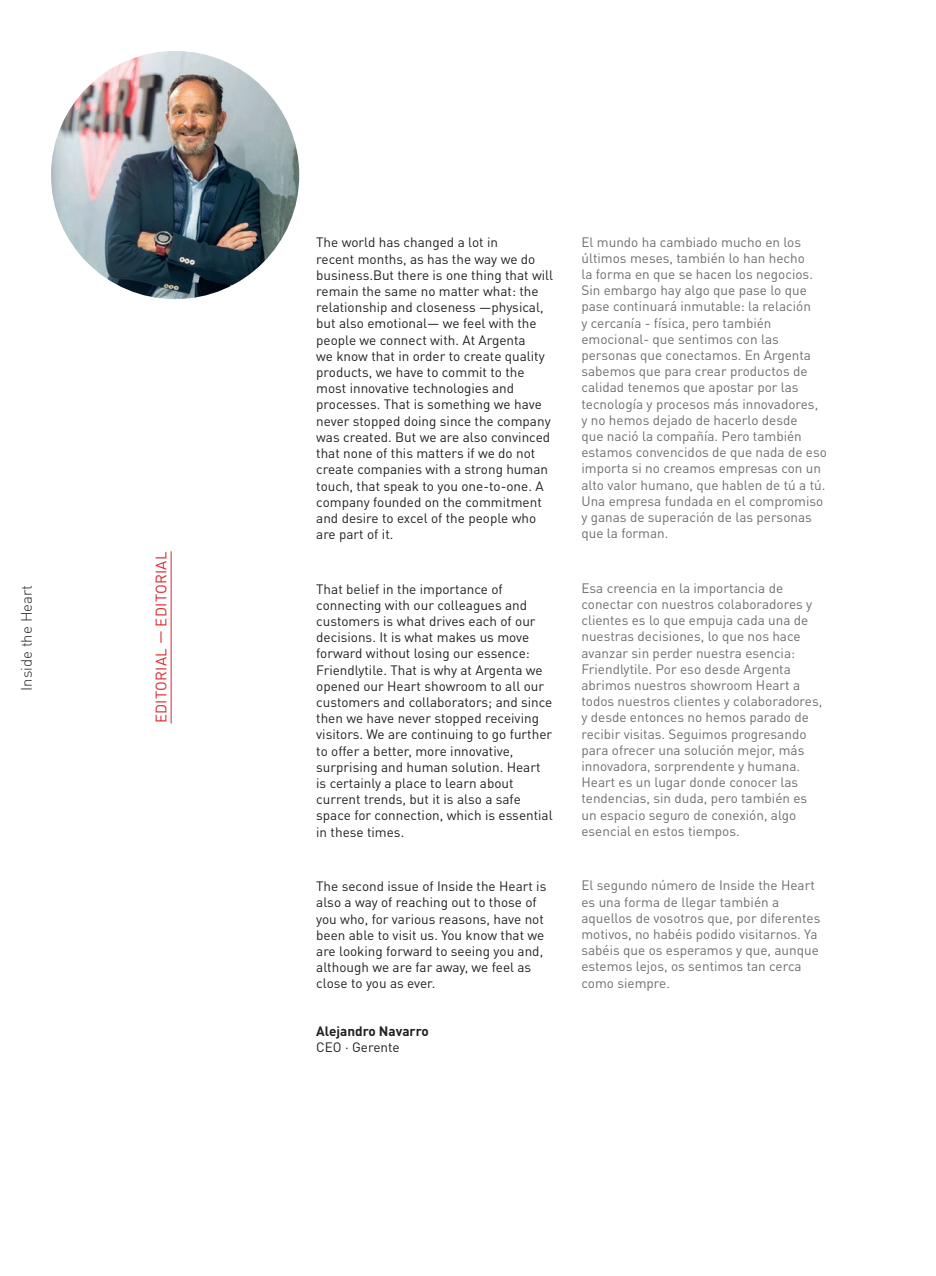
<style>
.page{position:relative;width:936px;height:1276px;background:#fff}
.page>*{position:absolute;margin:0;border:0;box-sizing:border-box;transform-origin:0 0}
.D1_10pt_Sub{font:15px "DIN Pro";letter-spacing:.02em;color:#dc272d}
.t1{font:300 15px "DIN Pro";color:#231f20}
.P1_8pt{font:13.5px/16.2px "DIN Pro";color:#231f20}
.P1_8pt-2{font:13.5px/16.2px "DIN Pro";color:#6c6d70}
.P1_8pt-3{font:700 13.5px "DIN Pro";color:#231f20}
</style>
<div class="page">
<hr style="left:171px;top:551px;width:1px;height:172px;background:#dc272d">
<img style="left:51px;top:51px;width:248px;height:248px;border-radius:124px">
<p class="t1" style="left:15px;top:691px;width:107px;rotate:-90deg">Inside the Heart</p>
<p class="D1_10pt_Sub" style="left:149px;top:723px;width:173px;rotate:-90deg">EDITORIAL — EDITORIAL</p>
<p class="P1_8pt" style="left:316px;top:233px;width:238px">The world has changed a lot in<br>recent months, as has the way we do business.But there is one thing that will remain the same no matter what: the relationship and closeness —physical, but also emotional— we feel with the people we connect with. At Argenta<br>we know that in order to create quality products, we have to commit to the most innovative technologies and processes. That is something we have never stopped doing since the company was created. But we are also convinced that none of this matters if we do not create companies with a strong human touch, that speak to you one-to-one. A company founded on the commitment and desire to excel of the people who are part of it.</p>
<p class="P1_8pt" style="left:316px;top:579px;width:238px">That belief in the importance of connecting with our colleagues and customers is what drives each of our decisions. It is what makes us move forward without losing our essence:<br>Friendlytile. That is why at Argenta we opened our Heart showroom to all our customers and collaborators; and since then we have never stopped receiving visitors. We are continuing to go further to offer a better, more innovative, surprising and human solution. Heart is certainly a place to learn about current trends, but it is also a safe space for connection, which is essential in these times.</p>
<p class="P1_8pt" style="left:316px;top:877px;width:232px">The second issue of Inside the Heart is also a way of reaching out to those of you who, for various reasons, have not been able to visit us. You know that we are looking forward to seeing you and, although we are far away, we feel as close to you as ever.</p>
<p class="P1_8pt-3" style="left:316px;top:1020px;width:114px">Alejandro Navarro</p>
<p class="P1_8pt" style="left:316px;top:1038px;width:85px">CEO · Gerente</p>
<p class="P1_8pt-2" style="left:581px;top:232px;width:247px">El mundo ha cambiado mucho en los últimos meses, también lo han hecho<br>la forma en que se hacen los negocios.<br>Sin embargo hay algo que pase lo que pase continuará inmutable: la relación<br>y cercanía - física, pero también emocional- que sentimos con las personas que conectamos. En Argenta sabemos que para crear productos de calidad tenemos que apostar por las tecnología y procesos más innovadores, y no hemos dejado de hacerlo desde<br>que nació la compañía. Pero también estamos convencidos de que nada de eso importa si no creamos empresas con un alto valor humano, que hablen de tú a tú.<br>Una empresa fundada en el compromiso y ganas de superación de las personas que la forman.</p>
<p class="P1_8pt-2" style="left:581px;top:578px;width:242px">Esa creencia en la importancia de conectar con nuestros colaboradores y clientes es lo que empuja cada una de nuestras decisiones, lo que nos hace avanzar sin perder nuestra esencia:<br>Friendlytile. Por eso desde Argenta abrimos nuestros showroom Heart a todos nuestros clientes y colaboradores, y desde entonces no hemos parado de recibir visitas. Seguimos progresando para ofrecer una solución mejor, más innovadora, sorprendente y humana.<br>Heart es un lugar donde conocer las tendencias, sin duda, pero también es un espacio seguro de conexión, algo esencial en estos tiempos.</p>
<p class="P1_8pt-2" style="left:581px;top:876px;width:240px">El segundo número de Inside the Heart es una forma de llegar también a aquellos de vosotros que, por diferentes motivos, no habéis podido visitarnos. Ya sabéis que os esperamos y que, aunque estemos lejos, os sentimos tan cerca como siempre.</p>
</div>
